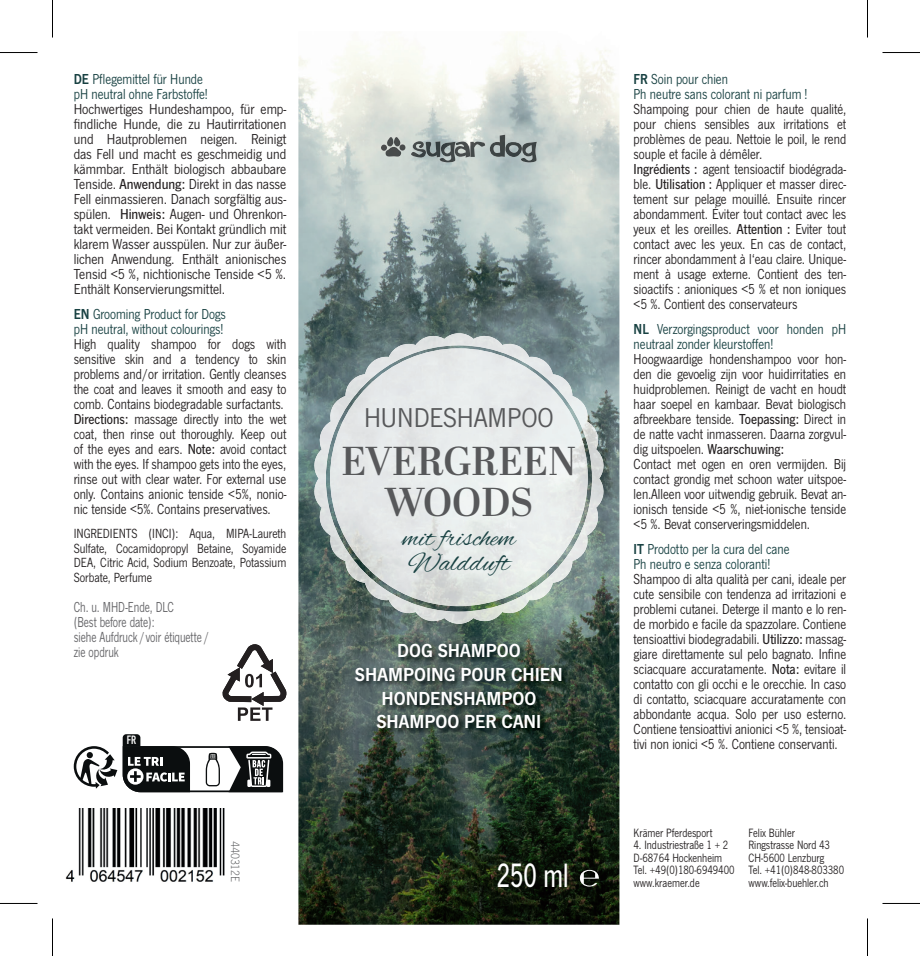
<style>
.page{position:relative;width:920px;height:956px;background:#fff}
.page>*{position:absolute;margin:0;border:0;box-sizing:border-box;transform-origin:0 0}
.t1{font:600 40.25px/41.2px "Abril Display";color:#57585a;text-align:center}
.t2{font:500 35px "News Got";color:#fff;scale:.75 1}
.t3{font:28.25px "News Got";color:#57585a}
.t4{font:27.5px/25px "Alex Brush";color:#184142}
.t5{font:19.5px/23.5px "News Got Dem";color:#fff;text-align:center}
.t6{font:15px/15px "News Got";color:#231f20;scale:.9 1}
.t7{font:15px/15px "News Got";color:#231f20;text-align:justify;scale:.95 1}
.t8{font:15px/15px "News Got";color:#184142;scale:.9 1}
.t9{font:15px/15px "News Got";color:#636366;scale:.8 1}
.t10{font:13.75px/14.5px "News Got";color:#231f20;text-align:justify;scale:.9 1}
.t11{font:12.5px/12.5px "News Got";color:#231f20;scale:.88 1}
.t12{font:300 12.5px "News Got";color:#57585a}
.t13{font:12px "DIN Engschrift LT Pro";color:#fff}
.s1{font-family:"News Got Dem"}
.s2{font-weight:500}
</style>
<div class="page">
<img style="left:298px;top:32px;width:321px;height:892px">
<img style="left:411px;top:141px;width:29px;height:16px">
<img style="left:440px;top:142px;width:16px;height:20px">
<img style="left:455px;top:141px;width:30px;height:17px">
<img style="left:490px;top:135px;width:15px;height:22px">
<img style="left:505px;top:142px;width:16px;height:15px">
<img style="left:521px;top:142px;width:16px;height:20px">
<img style="left:386px;top:151px;width:17px;height:6px">
<svg style="left:381px;top:137px;width:25px;height:14px"></svg>
<img style="left:354px;top:642px;width:214px;height:92px">
<img style="left:333px;top:333px;width:252px;height:15px">
<img style="left:314px;top:405px;width:23px;height:195px">
<img style="left:580px;top:405px;width:24px;height:195px">
<img style="left:386px;top:606px;width:146px;height:17px">
<img style="left:330px;top:348px;width:258px;height:172px">
<img style="left:337px;top:520px;width:243px;height:86px">
<svg style="left:580px;top:869px;width:19px;height:17px"></svg>
<img style="left:65px;top:808px;width:160px;height:74px">
<svg style="left:73px;top:734px;width:211px;height:59px"></svg>
<svg style="left:222px;top:644px;width:64px;height:76px"></svg>
<hr style="left:0;top:52px;width:38px;height:1px;background:#000">
<hr style="left:882px;top:52px;width:38px;height:1px;background:#000">
<hr style="left:0;top:902px;width:38px;height:1px;background:#000">
<hr style="left:882px;top:902px;width:38px;height:1px;background:#000">
<hr style="left:52px;top:0;width:1px;height:37px;background:#000">
<hr style="left:52px;top:918px;width:1px;height:37px;background:#000">
<hr style="left:867px;top:0;width:1px;height:37px;background:#000">
<hr style="left:867px;top:918px;width:1px;height:37px;background:#000">
<p class="t8" style="left:74px;top:72px;width:151px"><span class="s1">DE</span> Pflegemittel für Hunde pH neutral ohne Farbstoffe!</p>
<p class="t7" style="left:74px;top:102px;width:225px">Hochwertiges Hundeshampoo, für emp&shy;findliche Hunde, die zu Hautirritationen und Hautproblemen neigen. Reinigt das Fell und macht es geschmeidig und kämmbar. Enthält biologisch abbaubare Tenside. <span class="s2">Anwendung:</span> Direkt in das nasse Fell einmassieren. Danach sorgfältig aus&shy;spülen. <span class="s2">Hinweis:</span> Augen- und Ohrenkon&shy;takt vermeiden. Bei Kontakt gründlich mit klarem Wasser ausspülen. Nur zur äußer&shy;lichen Anwendung. Enthält anionisches Tensid &lt;5 %, nichtionische Tenside &lt;5 %.<br>Enthält Konservierungsmittel.</p>
<p class="t8" style="left:74px;top:307px;width:170px"><span class="s1">EN</span> Grooming Product for Dogs pH neutral, without colourings!</p>
<p class="t6" style="left:74px;top:337px;width:238px">High quality shampoo for dogs with sensitive skin and a tendency to skin problems and/or irritation. Gently cleanses the coat and leaves it smooth and easy to comb. Contains biodegradable surfactants.<br><span class="s2">Directions:</span> massage directly into the wet coat, then rinse out thoroughly. Keep out of the eyes and ears. <span class="s2">Note:</span> avoid contact with the eyes. If shampoo gets into the eyes, rinse out with clear water. For external use only. Contains anionic tenside &lt;5%, nonio&shy;nic tenside &lt;5%. Contains preservatives.</p>
<p class="t10" style="left:74px;top:527px;width:238px">INGREDIENTS (INCI): Aqua, MIPA-Laureth Sulfate, Cocamidopropyl Betaine, Soyamide DEA, Citric Acid, Sodium Benzoate, Potassium Sorbate, Perfume</p>
<p class="t9" style="left:74px;top:600px;width:171px">Ch. u. MHD-Ende, DLC<br>(Best before date):<br>siehe Aufdruck / voir étiquette / zie opdruk</p>
<p class="t13" style="left:127px;top:733px;width:11px">FR</p>
<p class="t12" style="left:242px;top:840px;width:43px;rotate:90deg">440312E</p>
<h3 class="t3" style="left:364px;top:402px;width:191px">HUNDESHAMPOO</h3>
<h1 class="t1" style="left:341px;top:443px;width:236px">EVERGREEN<br>WOODS</h1>
<h3 class="t4" style="left:402px;top:526px;width:115px">mit frischem<br>Waldduft</h3>
<p class="t5" style="left:355px;top:639px;width:209px">DOG SHAMPOO<br>SHAMPOING POUR CHIEN<br>HONDENSHAMPOO<br>SHAMPOO PER CANI</p>
<h2 class="t2" style="left:497px;top:855px;width:97px">250 ml</h2>
<p class="t8" style="left:634px;top:72px;width:195px"><span class="s1">FR</span> Soin pour chien<br>Ph neutre sans colorant ni parfum !</p>
<p class="t6" style="left:634px;top:102px;width:238px">Shampoing pour chien de haute qualité, pour chiens sensibles aux irritations et problèmes de peau. Nettoie le poil, le rend souple et facile à démêler.<br><span class="s2">Ingrédients :</span> agent tensioactif biodégrada&shy;ble. <span class="s2">Utilisation :</span> Appliquer et masser direc&shy;tement sur pelage mouillé. Ensuite rincer abondamment. Éviter tout contact avec les yeux et les oreilles. <span class="s2">Attention :</span> Eviter tout contact avec les yeux. En cas de contact, rincer abondamment à l‘eau claire. Unique&shy;ment à usage externe. Contient des ten&shy;sioactifs : anioniques &lt;5 % et non ioniques &lt;5 %. Contient des conservateurs</p>
<p class="t8" style="left:634px;top:322px;width:238px"><span class="s1">NL</span> Verzorgingsproduct voor honden pH neutraal zonder kleurstoffen!</p>
<p class="t6" style="left:634px;top:352px;width:238px">Hoogwaardige hondenshampoo voor hon&shy;den die gevoelig zijn voor huidirritaties en huidproblemen. Reinigt de vacht en houdt haar soepel en kambaar. Bevat biologisch afbreekbare tenside. <span class="s2">Toepassing:</span> Direct in de natte vacht inmasseren. Daarna zorgvul&shy;dig uitspoelen. <span class="s2">Waarschuwing:<br></span>Contact met ogen en oren vermijden. Bij contact grondig met schoon water uitspoe&shy;len.Alleen voor uitwendig gebruik. Bevat an&shy;ionisch tenside &lt;5 %, niet-ionische tenside &lt;5 %. Bevat conserveringsmiddelen.</p>
<p class="t8" style="left:634px;top:542px;width:175px"><span class="s1">IT</span> Prodotto per la cura del cane<br>Ph neutro e senza coloranti!</p>
<p class="t6" style="left:634px;top:572px;width:238px;text-align:justify">Shampoo di alta qualità per cani, ideale per cute sensibile con tendenza ad irritazioni e problemi cutanei. Deterge il manto e lo ren&shy;de morbido e facile da spazzolare. Contiene tensioattivi biodegradabili. <span class="s2">Utilizzo:</span> massag&shy;giare direttamente sul pelo bagnato. Infine sciacquare accuratamente. <span class="s2">Nota:</span> evitare il contatto con gli occhi e le orecchie. In caso di contatto, sciacquare accuratamente con abbondante acqua. Solo per uso esterno.<br>Contiene tensioattivi anionici &lt;5 %, tensioat&shy;tivi non ionici &lt;5 %. Contiene conservanti.</p>
<p class="t11" style="left:634px;top:826px;width:91px">Krämer Pferdesport</p>
<p class="t11" style="left:749px;top:826px;width:54px">Felix Bühler</p>
<p class="t11" style="left:634px;top:838px;width:109px">4. Industriestraße 1 + 2</p>
<p class="t11" style="left:749px;top:838px;width:94px">Ringstrasse Nord 43</p>
<p class="t11" style="left:634px;top:851px;width:102px">D-68764 Hockenheim</p>
<p class="t11" style="left:634px;top:851px;width:241px;text-indent:115px">CH-5600 Lenzburg<br>Tel. +49(0)180-6949400 Tel. +41(0)848-803380 www.kraemer.de</p>
<p class="t11" style="left:749px;top:876px;width:92px">www.felix-buehler.ch</p>
</div>
